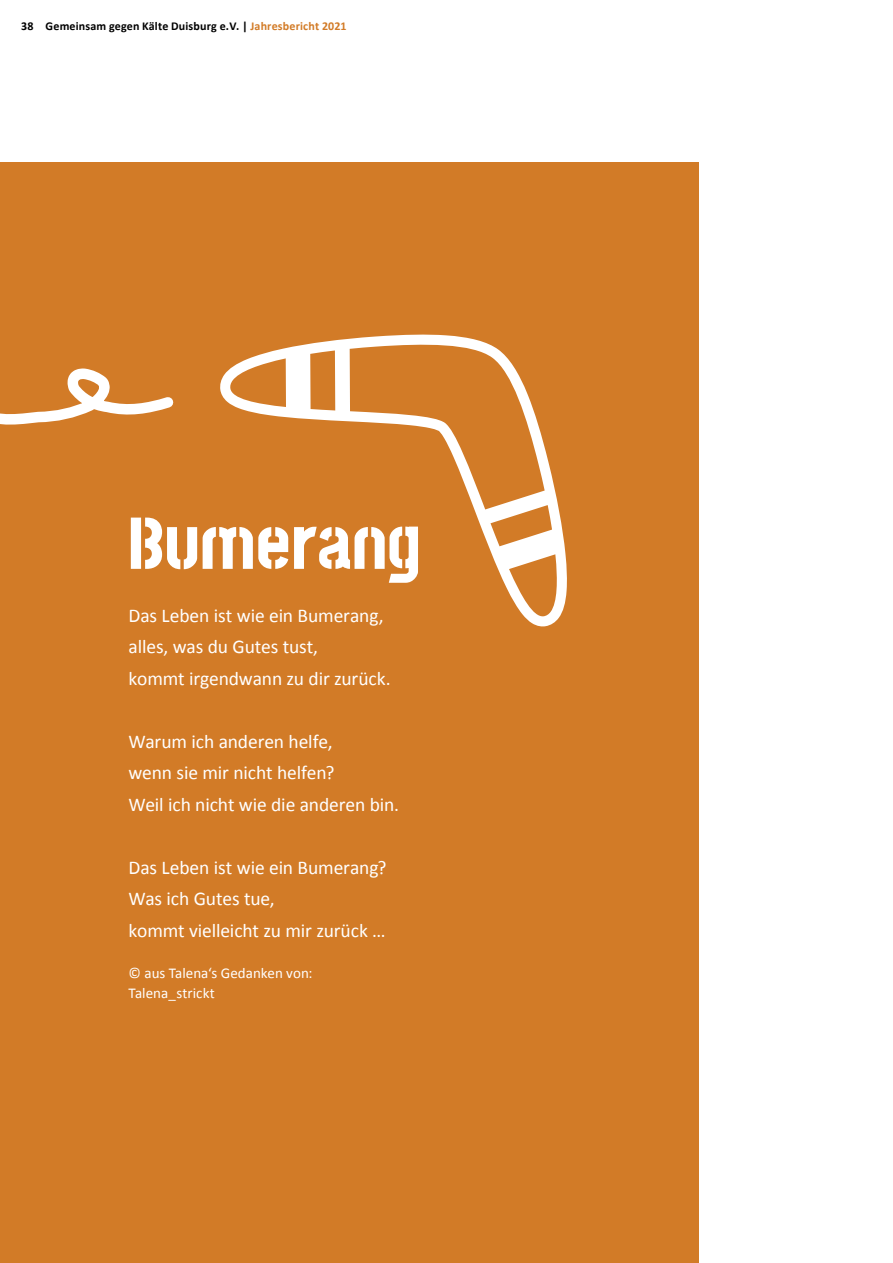
<style>
.page{position:relative;width:893px;height:1263px;background:#fff}
.page>*{position:absolute;margin:0;border:0;box-sizing:border-box;transform-origin:0 0}
.t1{font:800 75px "Post No Bills Colombo";color:#fff}
.t2{font:19.5px/31.5px "Calibri";letter-spacing:-.01em;color:#fff}
.t3{font:15px/19.5px "Calibri";color:#fff}
.t4{font:700 12px "Calibri";letter-spacing:.015em;color:#000}
.s1{color:#d27b27}
</style>
<div class="page">
<div style="left:0;top:162px;width:698px;height:1101px;background:#d27b27"></div>
<svg style="left:0;top:368px;width:174px;height:56px"></svg>
<svg style="left:220px;top:334px;width:347px;height:293px"></svg>
<p class="t4" style="left:21px;top:19px;width:327px">38 Gemeinsam gegen Kälte Duisburg e.V. | <span class="s1">Jahresbericht 2021</span></p>
<h1 class="t1" style="left:129px;top:495px;width:294px">Bumerang</h1>
<p class="t2" style="left:129px;top:599px;width:264px">Das Leben ist wie ein Bumerang, alles, was du Gutes tust,<br>kommt irgendwann zu dir zurück.</p>
<p class="t2" style="left:129px;top:725px;width:272px">Warum ich anderen helfe,<br>wenn sie mir nicht helfen?<br>Weil ich nicht wie die anderen bin.</p>
<p class="t2" style="left:129px;top:851px;width:259px">Das Leben ist wie ein Bumerang?<br>Was ich Gutes tue,<br>kommt vielleicht zu mir zurück …</p>
<p class="t3" style="left:129px;top:962px;width:186px">© aus Talena‘s Gedanken von:<br>Talena_strickt</p>
</div>
